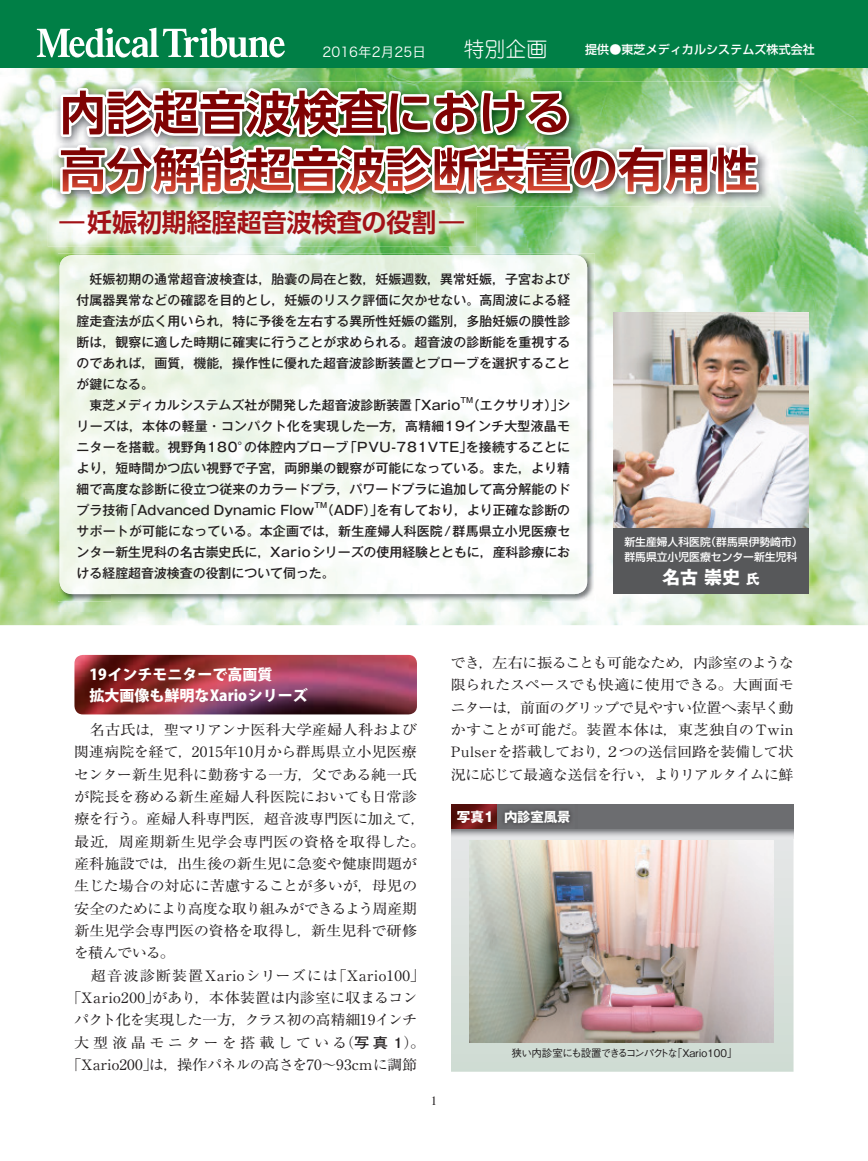
<style>
.page{position:relative;width:868px;height:1161px;background:#fff}
.page>*{position:absolute;margin:0;border:0;box-sizing:border-box;transform-origin:0 0}
.t1{font:25.5px "UD Shin Go Pro De Bold 90 pv RKSJ H";color:#a21217}
.t2{font:21px "Jun 101 Pro Light 90 pv RKSJ H";color:#fff}
.t3{font:18px "Gothic MB101 Pro Bold 90 pv RKSJ H";color:#fff}
.t4{font:15px/21px "Koz Go Pro Heavy 90 pv RKSJ H";color:#fff}
.t5{font:14.25px/22.4px "Ryumin Pro Regular 90 pv RKSJ H";letter-spacing:-.02em;color:#231f20;text-align:justify;scale:1.07 1}
.t6{font:14.25px "Ryumin Pro Regular 90 pv RKSJ H";letter-spacing:-.06em;color:#231f20;scale:1.07 1}
.t7{font:14.25px "Ryumin Pro Regular 90 pv RKSJ H";color:#231f20;scale:1.07 1}
.t8{font:14.25px "Ryumin Pro Regular 90 pv RKSJ H";letter-spacing:.035em;color:#231f20;scale:1.07 1}
.t9{font:14.25px "Ryumin Pro Regular 90 pv RKSJ H";letter-spacing:-.045em;color:#231f20;scale:1.07 1}
.t10{font:14.25px "Ryumin Pro Regular 90 pv RKSJ H";letter-spacing:.015em;color:#231f20;scale:1.07 1}
.t11{font:14.25px "Ryumin Pro Regular 90 pv RKSJ H";letter-spacing:.205em;color:#231f20;scale:1.07 1}
.t12{font:13.5px "Hira Kaku Pro W3 90 pv RKSJ H";letter-spacing:.005em;color:#fff}
.t13{font:13.5px "Gothic MB101 Pro Bold 90 pv RKSJ H";letter-spacing:-.01em;color:#fff}
.t14{font:12.9px/21px "Gothic MB101 Pro Medium 90 pv RKSJ H";letter-spacing:.005em;color:#231f20;text-align:justify}
.t15{font:12.75px "Times";color:#231f20}
.t16{font:12px "Shin Go Pro Medium 90 pv RKSJ H";letter-spacing:.005em;color:#fff}
.t17{font:10.8px/14.5px "Shin Go Pro Medium 90 pv RKSJ H";color:#fff}
.t18{font:10.5px "Gothic BBB Pro Medium 90 pv RKSJ H";letter-spacing:-.05em;color:#231f20}
.t19{font:7.5px "Gothic MB101 Pro Medium 90 pv RKSJ H";color:#231f20}
.s1{font-size:13.5px}
.s2{font-family:"Futo Go B101 Pro Bold 90 pv RKSJ H"}
</style>
<div class="page">
<img style="left:74px;top:655px;width:343px;height:59px">
<img style="left:0;top:68px;width:867px;height:557px">
<img style="left:613px;top:313px;width:195px;height:215px">
<img style="left:58px;top:253px;width:536px;height:50px">
<img style="left:58px;top:303px;width:53px;height:298px">
<img style="left:542px;top:303px;width:52px;height:298px">
<img style="left:111px;top:594px;width:431px;height:7px">
<img style="left:60px;top:255px;width:527px;height:339px">
<img style="left:48px;top:198px;width:428px;height:49px">
<div style="left:613px;top:528px;width:195px;height:66px;background:#57585a"></div>
<div style="left:0;top:0;width:867px;height:68px;background:#007f46"></div>
<img style="left:52px;top:82px;width:718px;height:125px">
<img style="left:52px;top:198px;width:424px;height:9px">
<img style="left:56px;top:78px;width:705px;height:128px">
<svg style="left:451px;top:838px;width:342px;height:234px;background:#d5dfd9"></svg>
<img style="left:469px;top:840px;width:304px;height:203px">
<div style="left:451px;top:804px;width:342px;height:25px;background:#6c6d70"></div>
<img style="left:451px;top:804px;width:46px;height:25px">
<svg style="left:451px;top:829px;width:342px;height:9px;background:#b8b9bc"></svg>
<svg style="left:37px;top:28px;width:248px;height:29px"></svg>
<p class="t12" style="left:322px;top:47px;width:105px">2016年2月25日</p>
<h2 class="t2" style="left:463px;top:41px;width:85px">特別企画</h2>
<p class="t12" style="left:327px;top:45px;width:96px">2015年7月2日</p>
<p class="t16" style="left:585px;top:45px;width:231px">提供●東芝メディカルシステムズ株式会社</p>
<h1 class="t1" style="left:60px;top:213px;width:406px">―妊娠初期経腟超音波検査の役割―</h1>
<p class="t14" style="left:77px;top:270px;width:495px;text-align:left">　妊娠初期の通常超音波検査は，胎囊の局在と数，妊娠週数，異常妊娠，子宮および付属器異常などの確認を目的とし，妊娠のリスク評価に欠かせない。高周波による経腟走査法が広く用いられ，特に予後を左右する異所性妊娠の鑑別，多胎妊娠の膜性診断は，観察に適した時期に確実に行うことが求められる。超音波の診断能を重視するのであれば，画質，機能，操作性に優れた超音波診断装置とプローブを選択することが鍵になる。<br>　東芝メディカルシステムズ社が開発した超音波診断装置「Xario</p>
<p class="t19" style="left:460px;top:398px;width:14px">TM</p>
<p class="t14" style="left:77px;top:396px;width:495px;text-indent:390px">（エクサリオ）」シリーズは，本体の軽量・コンパクト化を実現した一方，高精細19インチ大型液晶モニターを搭載。視野角180°の体腔内プローブ「PVU-781VTE」を接続することにより，短時間かつ広い視野で子宮，両卵巣の観察が可能になっている。また，より精細で高度な診断に役立つ従来のカラードプラ，パワードプラに追加して高分解能のドプラ技術「Advanced Dynamic Flow</p>
<p class="t19" style="left:314px;top:503px;width:14px">TM</p>
<p class="t14" style="left:77px;top:501px;width:495px;text-indent:244px">（ADF）」を有しており，より正確な診断のサポートが可能になっている。本企画では，新生産婦人科医院/群馬県立小児医療センター新生児科の名古崇史氏に，Xarioシリーズの使用経験とともに，産科診療における経腟超音波検査の役割について伺った。</p>
<p class="t17" style="left:624px;top:536px;width:180px">新生産婦人科医院（群馬県伊勢崎市）群馬県立小児医療センター新生児科</p>
<h3 class="t3" style="left:662px;top:571px;width:99px">名古 崇史 <span class="s1">氏</span></h3>
<p class="t4" style="left:89px;top:666px;width:220px">19インチモニターで高画質<br>拡大画像も鮮明なXarioシリーズ</p>
<p class="t5" style="left:74px;top:720px;width:321px">　名古氏は，聖マリアンナ医科大学産婦人科および</p>
<p class="t5" style="left:74px;top:743px;width:322px">関連病院を経て，2015年10月から群馬県立小児医療</p>
<p class="t5" style="left:74px;top:765px;width:322px">センター新生児科に勤務する一方，父である純一氏</p>
<p class="t5" style="left:74px;top:787px;width:322px">が院長を務める新生産婦人科医院においても日常診</p>
<p class="t9" style="left:74px;top:813px;width:330px">療を行う。産婦人科専門医，超音波専門医に加えて，</p>
<p class="t10" style="left:74px;top:836px;width:329px">最近，周産期新生児学会専門医の資格を取得した。</p>
<p class="t5" style="left:74px;top:854px;width:322px">産科施設では，出生後の新生児に急変や健康問題が</p>
<p class="t5" style="left:74px;top:877px;width:322px">生じた場合の対応に苦慮することが多いが，母児の</p>
<p class="t6" style="left:74px;top:903px;width:322px">安全のためにより高度な取り組みができるよう周産期</p>
<p class="t5" style="left:74px;top:921px;width:322px">新生児学会専門医の資格を取得し，新生児科で研修</p>
<p class="t5" style="left:74px;top:943px;width:96px">を積んでいる。</p>
<p class="t8" style="left:74px;top:970px;width:329px">　超音波診断装置Xarioシリーズには「Xario100」</p>
<p class="t5" style="left:66px;top:988px;width:330px">「Xario200」があり，本体装置は内診室に収まるコン</p>
<p class="t6" style="left:74px;top:1014px;width:322px">パクト化を実現した一方，クラス初の高精細19インチ</p>
<p class="t11" style="left:74px;top:1037px;width:329px">大型液晶モニターを搭載している（<span class="s2">写真１</span>）。</p>
<p class="t7" style="left:66px;top:1059px;width:329px">「Xario200」は，操作パネルの高さを70～93cmに調節</p>
<p class="t15" style="left:431px;top:1093px;width:8px">1</p>
<p class="t5" style="left:450px;top:653px;width:322px">でき，左右に振ることも可能なため，内診室のような限られたスペースでも快適に使用できる。大画面モニターは，前面のグリップで見やすい位置へ素早く動かすことが可能だ。装置本体は，東芝独自のTwin Pulserを搭載しており，２つの送信回路を装備して状況に応じて最適な送信を行い，よりリアルタイムに鮮</p>
<p class="t13" style="left:457px;top:812px;width:115px">写真1 内診室風景</p>
<p class="t18" style="left:511px;top:1049px;width:228px">狭い内診室にも設置できるコンパクトな「Xario100」</p>
</div>
